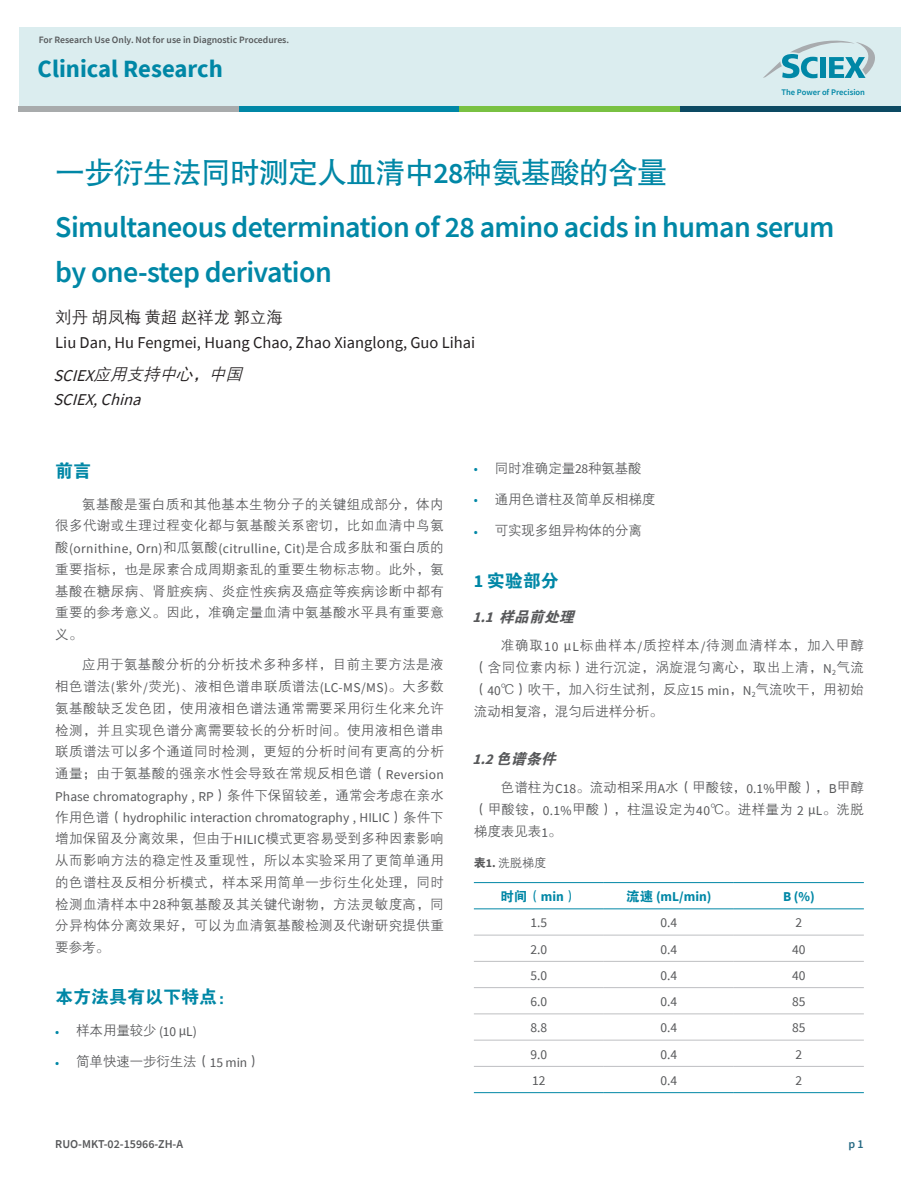
<style>
.page{position:relative;width:918px;height:1188px;background:#fff}
.page>*{position:absolute;margin:0;border:0;box-sizing:border-box;transform-origin:0 0}
.t1{font:600 30px/45px "Source Sans Pro";letter-spacing:-.02em;color:#0087a6}
.t2{font:30px "FZHTK GBK1 0";letter-spacing:-.03em;color:#0087a6}
.t3{font:700 24.75px "Source Sans Pro";color:#0087a6}
.t4{font:18px "FZDHTK GBK1 0";color:#0087a6}
.t5{font:16.5px "Source Sans Pro";color:#231f20}
.t6{font:italic 16.5px "FZZDXK GBK1 0";color:#231f20}
.t7{font:16.5px "FZZDXK GBK1 0";color:#231f20}
.t8{font:italic 16.5px "Source Sans Pro";color:#231f20}
.t9{font:italic 15px "FZDHTK GBK1 0";color:#57585a}
.t10{font:13.5px/21.8px "FZZDXK GBK1 0";letter-spacing:.03em;color:#57585a;text-align:justify}
.t11{font:13.5px/21.8px "Source Sans Pro";color:#57585a}
.t12{font:13.5px "FZZDXK GBK1 0";letter-spacing:-.01em;color:#57585a}
.t13{font:13.5px "Source Sans Pro";letter-spacing:.025em;color:#57585a}
.t14{font:700 13.5px "Source Sans Pro";color:#0087a6}
.t15{font:13.5px "FZDHTK GBK1 0";color:#0087a6}
.t16{font:600 12px "Source Sans Pro";color:#57585a}
.t17{font:12px "FZZDXK GBK1 0";color:#57585a}
.t18{font:600 12px "Source Sans Pro";color:#266983}
.t19{font:600 9.75px "Source Sans Pro";color:#575a5c}
.t20{font:600 8.55px "Source Sans Pro";color:#0087a6}
.s1{font-family:"Source Sans Pro";font-weight:600}
.s2{font-family:"Source Sans Pro"}
.s3{font-family:"FZZDXK GBK1 0"}
.s4{font-family:"Source Sans Pro";color:#0087a6}
.s5{font-family:"Source Sans Pro";font-weight:700}
.s6{font-family:"FZDHTK GBK1 0"}
.s7{font-family:"FZDHTK GBK1 0";font-weight:400}
</style>
<div class="page">
<div style="left:19px;top:27px;width:881px;height:84px;background:#dbedef"></div>
<div style="left:19px;top:106px;width:220px;height:5px;background:#a8abac"></div>
<div style="left:239px;top:106px;width:220px;height:5px;background:#0087a6"></div>
<div style="left:459px;top:106px;width:221px;height:5px;background:#79c142"></div>
<div style="left:680px;top:106px;width:220px;height:5px;background:#0c4a63"></div>
<svg style="left:763px;top:41px;width:112px;height:37px"></svg>
<hr style="left:474px;top:935px;width:130px;height:1px;background:#bebfc2">
<hr style="left:604px;top:935px;width:130px;height:1px;background:#bebfc2">
<hr style="left:734px;top:935px;width:130px;height:1px;background:#bebfc2">
<hr style="left:474px;top:961px;width:130px;height:1px;background:#bebfc2">
<hr style="left:604px;top:961px;width:130px;height:1px;background:#bebfc2">
<hr style="left:734px;top:961px;width:130px;height:1px;background:#bebfc2">
<hr style="left:474px;top:987px;width:130px;height:1px;background:#bebfc2">
<hr style="left:604px;top:987px;width:130px;height:1px;background:#bebfc2">
<hr style="left:734px;top:987px;width:130px;height:1px;background:#bebfc2">
<hr style="left:474px;top:1014px;width:130px;height:1px;background:#bebfc2">
<hr style="left:604px;top:1014px;width:130px;height:1px;background:#bebfc2">
<hr style="left:734px;top:1014px;width:130px;height:1px;background:#bebfc2">
<hr style="left:474px;top:1040px;width:130px;height:1px;background:#bebfc2">
<hr style="left:604px;top:1040px;width:130px;height:1px;background:#bebfc2">
<hr style="left:734px;top:1040px;width:130px;height:1px;background:#bebfc2">
<hr style="left:474px;top:1066px;width:130px;height:1px;background:#bebfc2">
<hr style="left:604px;top:1066px;width:130px;height:1px;background:#bebfc2">
<hr style="left:734px;top:1066px;width:130px;height:1px;background:#bebfc2">
<hr style="left:474px;top:909px;width:130px;height:1px;background:#0087a6">
<hr style="left:604px;top:909px;width:130px;height:1px;background:#0087a6">
<hr style="left:734px;top:909px;width:130px;height:1px;background:#0087a6">
<hr style="left:474px;top:882px;width:130px;height:1px;background:#0087a6">
<hr style="left:604px;top:882px;width:130px;height:1px;background:#0087a6">
<hr style="left:734px;top:882px;width:130px;height:1px;background:#0087a6">
<hr style="left:474px;top:1092px;width:130px;height:1px;background:#0087a6">
<hr style="left:604px;top:1092px;width:130px;height:1px;background:#0087a6">
<hr style="left:734px;top:1092px;width:130px;height:1px;background:#0087a6">
<p class="t19" style="left:39px;top:33px;width:252px">For Research Use Only. Not for use in Diagnostic Procedures.</p>
<h2 class="t3" style="left:38px;top:52px;width:187px">Clinical Research</h2>
<p class="t20" style="left:782px;top:86px;width:85px">The Power of Precision</p>
<h1 class="t2" style="left:55px;top:156px;width:613px">一步衍生法同时测定人血清中<span class="s1">28</span>种氨基酸的含量</h1>
<h1 class="t1" style="left:55px;top:204px;width:781px">Simultaneous determination of 28 amino acids in human serum by one-step derivation</h1>
<p class="t7" style="left:55px;top:309px;width:229px">刘丹胡凤梅黄超赵祥龙郭立海</p>
<p class="t5" style="left:55px;top:332px;width:421px">Liu Dan, Hu Fengmei, Huang Chao, Zhao Xianglong, Guo Lihai</p>
<p class="t6" style="left:54px;top:365px;width:195px"><span class="s2">SCIEX</span>应用支持中心，中国</p>
<p class="t8" style="left:54px;top:389px;width:94px">SCIEX,China</p>
<h3 class="t4" style="left:55px;top:461px;width:37px">前言</h3>
<p class="t10" style="left:55px;top:493px;width:390px;text-align:right">氨基酸是蛋白质和其他基本生物分子的关键组成部分，体内<br>很多代谢或生理过程变化都与氨基酸关系密切，比如血清中鸟氨</p>
<p class="t13" style="left:55px;top:540px;width:390px"><span class="s3">酸</span>(ornithine, Orn)<span class="s3">和瓜氨酸</span>(citrulline, Cit)<span class="s3">是合成多肽和蛋白质的</span></p>
<p class="t10" style="left:55px;top:559px;width:390px">重要指标，也是尿素合成周期紊乱的重要生物标志物。此外，氨基酸在糖尿病、肾脏疾病、炎症性疾病及癌症等疾病诊断中都有重要的参考意义。因此，准确定量血清中氨基酸水平具有重要意义。</p>
<p class="t10" style="left:55px;top:654px;width:390px;text-indent:27px">应用于氨基酸分析的分析技术多种多样，目前主要方法是液相色谱法<span class="s2">(</span>紫外<span class="s2">/</span>荧光<span class="s2">)</span>、液相色谱串联质谱法<span class="s2">(LC-MS/MS)</span>。大多数氨基酸缺乏发色团，使用液相色谱法通常需要采用衍生化来允许检测，并且实现色谱分离需要较长的分析时间。使用液相色谱串联质谱法可以多个通道同时检测，更短的分析时间有更高的分析通量；由于氨基酸的强亲水性会导致在常规反相色谱（<span class="s2">Reversion</span></p>
<p class="t11" style="left:55px;top:785px;width:390px">Phase chromatography , RP<span class="s3">）条件下保留较差，通常会考虑在亲水作用色谱（</span>hydrophilic interaction chromatography , HILIC<span class="s3">）条件下</span></p>
<p class="t10" style="left:55px;top:828px;width:390px">增加保留及分离效果，但由于<span class="s2">HILIC</span>模式更容易受到多种因素影响从而影响方法的稳定性及重现性，所以本实验采用了更简单通用的色谱柱及反相分析模式，样本采用简单一步衍生化处理，同时检测血清样本中<span class="s2">28</span>种氨基酸及其关键代谢物，方法灵敏度高，同分异构体分离效果好，可以为血清氨基酸检测及代谢研究提供重要参考。</p>
<h3 class="t4" style="left:55px;top:987px;width:182px">本方法具有以下特点：</h3>
<p class="t10" style="left:55px;top:1020px;width:143px"><span class="s4">•</span> 样本用量较少 <span class="s2">(10 μL)</span></p>
<p class="t12" style="left:55px;top:1054px;width:207px"><span class="s4">•</span> 简单快速一步衍生法（<span class="s2">15 min</span>）</p>
<p class="t16" style="left:55px;top:1136px;width:129px">RUO-MKT-02-15966-ZH-A</p>
<p class="t12" style="left:474px;top:461px;width:169px"><span class="s4">•</span> 同时准确定量<span class="s2">28</span>种氨基酸</p>
<p class="t12" style="left:474px;top:492px;width:183px"><span class="s4">•</span> 通用色谱柱及简单反相梯度</p>
<p class="t12" style="left:474px;top:523px;width:170px"><span class="s4">•</span> 可实现多组异构体的分离</p>
<h3 class="t4" style="left:474px;top:571px;width:87px"><span class="s5">1</span> 实验部分</h3>
<p class="t9" style="left:472px;top:609px;width:107px"><span class="s5">1.1</span>样品前处理</p>
<p class="t10" style="left:474px;top:635px;width:392px;text-indent:27px">准确取<span class="s2">10 μL</span>标曲样本<span class="s2">/</span>质控样本<span class="s2">/</span>待测血清样本，加入甲醇（含同位素内标）进行沉淀，涡旋混匀离心，取出上清，<span class="s2">N</span><sub>2</sub>气流（<span class="s2">40</span>℃）吹干，加入衍生试剂，反应<span class="s2">15 min</span>，<span class="s2">N</span><sub>2</sub>气流吹干，用初始流动相复溶，混匀后进样分析。</p>
<p class="t9" style="left:472px;top:751px;width:89px"><span class="s5">1.2</span>色谱条件</p>
<p class="t10" style="left:474px;top:777px;width:392px;text-indent:27px">色谱柱为<span class="s2">C18</span>。流动相采用<span class="s2">A</span>水（甲酸铵，<span class="s2">0.1%</span>甲酸），<span class="s2">B</span>甲醇（甲酸铵，<span class="s2">0.1%</span>甲酸），柱温设定为<span class="s2">40</span>℃。进样量为 <span class="s2">2 μL</span>。洗脱梯度表见表<span class="s2">1</span>。</p>
<p class="t17" style="left:474px;top:856px;width:74px"><span class="s6">表</span><span class="s5">1.</span> 洗脱梯度</p>
<p class="t15" style="left:500px;top:888px;width:79px">时间（<span class="s5">min</span>）</p>
<p class="t14" style="left:626px;top:887px;width:87px"><span class="s7">流速</span> (mL/min)</p>
<p class="t14" style="left:783px;top:887px;width:33px">B (%)</p>
<p class="t11" style="left:530px;top:912px;width:18px">1.5</p>
<p class="t11" style="left:660px;top:912px;width:18px">0.4</p>
<p class="t11" style="left:796px;top:912px;width:8px">2</p>
<p class="t11" style="left:531px;top:938px;width:18px">2.0</p>
<p class="t11" style="left:661px;top:938px;width:18px">0.4</p>
<p class="t11" style="left:792px;top:938px;width:15px">40</p>
<p class="t11" style="left:531px;top:964px;width:18px">5.0</p>
<p class="t11" style="left:661px;top:964px;width:18px">0.4</p>
<p class="t11" style="left:792px;top:964px;width:15px">40</p>
<p class="t11" style="left:531px;top:991px;width:18px">6.0</p>
<p class="t11" style="left:661px;top:991px;width:18px">0.4</p>
<p class="t11" style="left:792px;top:991px;width:15px">85</p>
<p class="t11" style="left:531px;top:1017px;width:18px">8.8</p>
<p class="t11" style="left:661px;top:1017px;width:18px">0.4</p>
<p class="t11" style="left:792px;top:1017px;width:15px">85</p>
<p class="t11" style="left:531px;top:1043px;width:18px">9.0</p>
<p class="t11" style="left:661px;top:1043px;width:18px">0.4</p>
<p class="t11" style="left:796px;top:1043px;width:8px">2</p>
<p class="t11" style="left:532px;top:1069px;width:15px">12</p>
<p class="t11" style="left:661px;top:1069px;width:18px">0.4</p>
<p class="t11" style="left:796px;top:1069px;width:8px">2</p>
<p class="t18" style="left:848px;top:1136px;width:17px">p 1</p>
</div>
